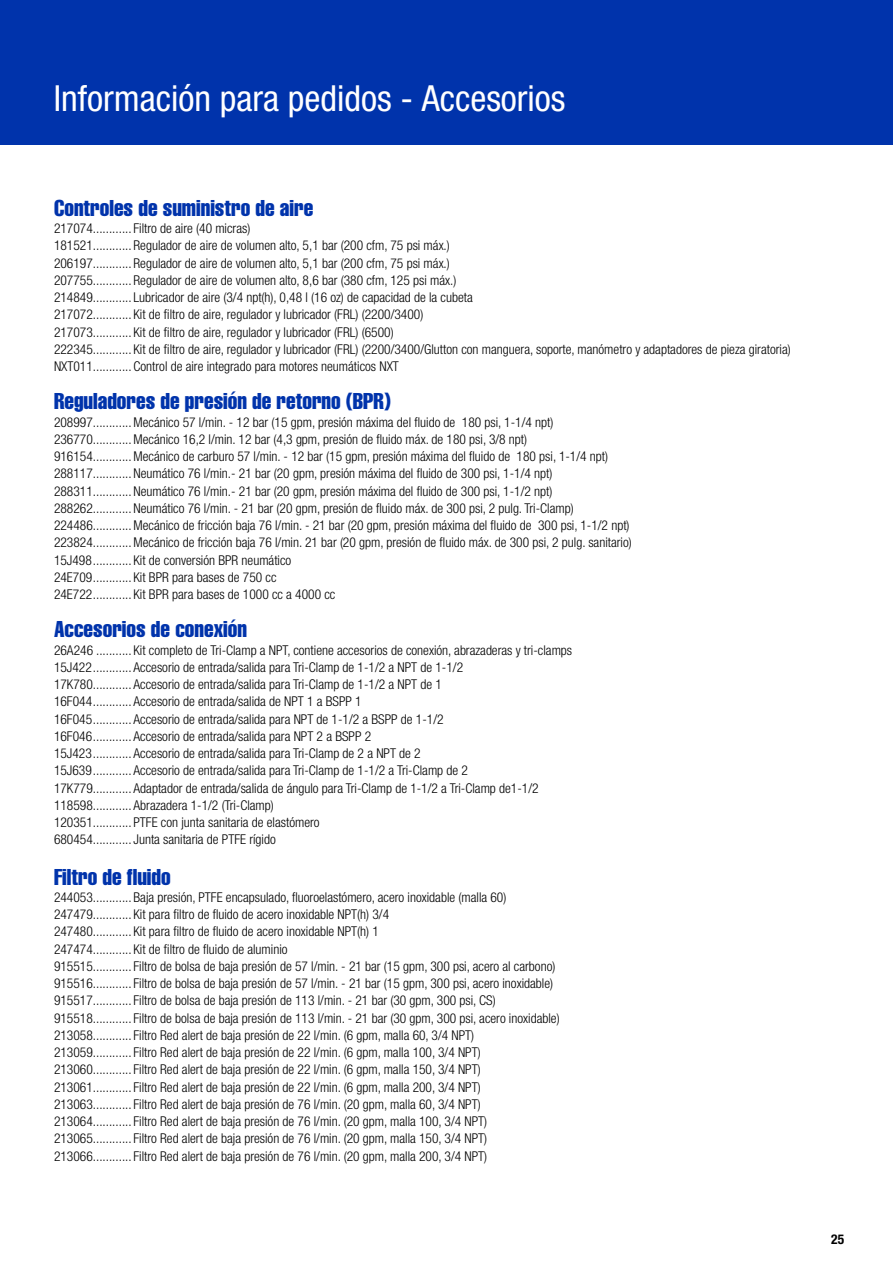
<style>
.page{position:relative;width:893px;height:1263px;background:#fff}
.page>*{position:absolute;margin:0;border:0;box-sizing:border-box;transform-origin:0 0}
.t1{font:condensed 36px "Helvetica Neue LT Std";color:#fff}
.t2{font:22.5px "Helvetica LT Std Comp";color:#0033ab}
.t3{font:300 condensed 13.5px/17.2px "Helvetica Neue LT Std";color:#000}
.t4{font:700 condensed 13.5px "Helvetica Neue LT Std";color:#000}
</style>
<div class="page">
<div style="left:0;top:0;width:893px;height:145px;background:#0033ab"></div>
<h1 class="t1" style="left:54px;top:77px;width:513px">Información para pedidos - Accesorios</h1>
<h2 class="t2" style="left:54px;top:193px;width:261px">Controles de suministro de aire</h2>
<p class="t3" style="left:54px;top:219px;width:738px">217074............ Filtro de aire (40 micras)<br>181521............ Regulador de aire de volumen alto, 5,1 bar (200 cfm, 75 psi máx.)<br>206197............ Regulador de aire de volumen alto, 5,1 bar (200 cfm, 75 psi máx.)<br>207755............ Regulador de aire de volumen alto, 8,6 bar (380 cfm, 125 psi máx.)<br>214849............ Lubricador de aire (3/4 npt(h), 0,48 l (16 oz) de capacidad de la cubeta<br>217072............ Kit de filtro de aire, regulador y lubricador (FRL) (2200/3400)<br>217073............ Kit de filtro de aire, regulador y lubricador (FRL) (6500)<br>222345............ Kit de filtro de aire, regulador y lubricador (FRL) (2200/3400/Glutton con manguera, soporte, manómetro y adaptadores de pieza giratoria)<br>NXT011............Control de aire integrado para motores neumáticos NXT</p>
<h2 class="t2" style="left:54px;top:387px;width:338px">Reguladores de presión de retorno (BPR)</h2>
<p class="t3" style="left:54px;top:413px;width:579px">208997............Mecánico 57 l/min. - 12 bar (15 gpm, presión máxima del fluido de 180 psi, 1-1/4 npt)<br>236770............Mecánico 16,2 l/min. 12 bar (4,3 gpm, presión de fluido máx. de 180 psi, 3/8 npt)<br>916154............Mecánico de carburo 57 l/min. - 12 bar (15 gpm, presión máxima del fluido de 180 psi, 1-1/4 npt)<br>288117............Neumático 76 l/min.- 21 bar (20 gpm, presión máxima del fluido de 300 psi, 1-1/4 npt)<br>288311............Neumático 76 l/min.- 21 bar (20 gpm, presión máxima del fluido de 300 psi, 1-1/2 npt)<br>288262............Neumático 76 l/min. - 21 bar (20 gpm, presión de fluido máx. de 300 psi, 2 pulg. Tri-Clamp)<br>224486............Mecánico de fricción baja 76 l/min. - 21 bar (20 gpm, presión máxima del fluido de 300 psi, 1-1/2 npt)<br>223824............Mecánico de fricción baja 76 l/min. 21 bar (20 gpm, presión de fluido máx. de 300 psi, 2 pulg. sanitario)<br>15J498............ Kit de conversión BPR neumático<br>24E709............ Kit BPR para bases de 750 cc<br>24E722............ Kit BPR para bases de 1000 cc a 4000 cc</p>
<h2 class="t2" style="left:54px;top:615px;width:195px">Accesorios de conexión</h2>
<p class="t3" style="left:54px;top:641px;width:520px">26A246 ........... Kit completo de Tri-Clamp a NPT, contiene accesorios de conexión, abrazaderas y tri-clamps 15J422............ Accesorio de entrada/salida para Tri-Clamp de 1-1/2 a NPT de 1-1/2<br>17K780............ Accesorio de entrada/salida para Tri-Clamp de 1-1/2 a NPT de 1<br>16F044............ Accesorio de entrada/salida de NPT 1 a BSPP 1<br>16F045............ Accesorio de entrada/salida para NPT de 1-1/2 a BSPP de 1-1/2<br>16F046............ Accesorio de entrada/salida para NPT 2 a BSPP 2<br>15J423............ Accesorio de entrada/salida para Tri-Clamp de 2 a NPT de 2<br>15J639............ Accesorio de entrada/salida para Tri-Clamp de 1-1/2 a Tri-Clamp de 2<br>17K779............ Adaptador de entrada/salida de ángulo para Tri-Clamp de 1-1/2 a Tri-Clamp de1-1/2<br>118598............ Abrazadera 1-1/2 (Tri-Clamp)<br>120351............ PTFE con junta sanitaria de elastómero<br>680454............ Junta sanitaria de PTFE rígido</p>
<h2 class="t2" style="left:54px;top:862px;width:118px">Filtro de fluido</h2>
<p class="t3" style="left:54px;top:888px;width:507px">244053............ Baja presión, PTFE encapsulado, fluoroelastómero, acero inoxidable (malla 60)<br>247479............ Kit para filtro de fluido de acero inoxidable NPT(h) 3/4<br>247480............ Kit para filtro de fluido de acero inoxidable NPT(h) 1<br>247474............ Kit de filtro de fluido de aluminio<br>915515............ Filtro de bolsa de baja presión de 57 l/min. - 21 bar (15 gpm, 300 psi, acero al carbono)<br>915516............ Filtro de bolsa de baja presión de 57 l/min. - 21 bar (15 gpm, 300 psi, acero inoxidable)<br>915517............ Filtro de bolsa de baja presión de 113 l/min. - 21 bar (30 gpm, 300 psi, CS)<br>915518............ Filtro de bolsa de baja presión de 113 l/min. - 21 bar (30 gpm, 300 psi, acero inoxidable)<br>213058............ Filtro Red alert de baja presión de 22 l/min. (6 gpm, malla 60, 3/4 NPT)<br>213059............ Filtro Red alert de baja presión de 22 l/min. (6 gpm, malla 100, 3/4 NPT)<br>213060............ Filtro Red alert de baja presión de 22 l/min. (6 gpm, malla 150, 3/4 NPT)<br>213061............ Filtro Red alert de baja presión de 22 l/min. (6 gpm, malla 200, 3/4 NPT)<br>213063............ Filtro Red alert de baja presión de 76 l/min. (20 gpm, malla 60, 3/4 NPT)<br>213064............ Filtro Red alert de baja presión de 76 l/min. (20 gpm, malla 100, 3/4 NPT)<br>213065............ Filtro Red alert de baja presión de 76 l/min. (20 gpm, malla 150, 3/4 NPT)<br>213066............ Filtro Red alert de baja presión de 76 l/min. (20 gpm, malla 200, 3/4 NPT)</p>
<p class="t4" style="left:831px;top:1231px;width:14px">25</p>
</div>
